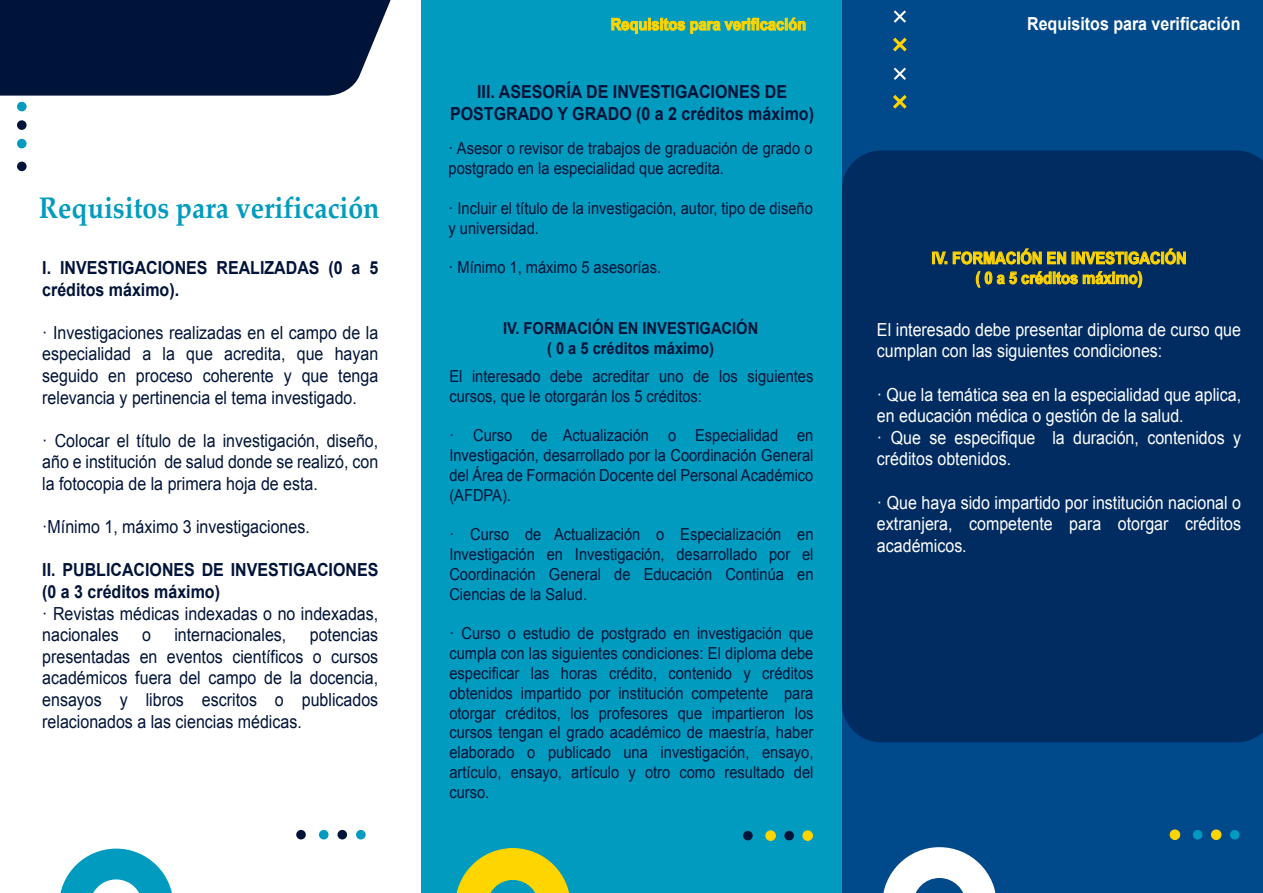
<style>
.page{position:relative;width:1263px;height:893px;background:#fff}
.page>*{position:absolute;margin:0;border:0;box-sizing:border-box;transform-origin:0 0}
.t1{font:700 30px "Palatino";color:#009bbf;scale:.89 1}
.t2{font:18px/21.6px "Arial";color:#001338;text-align:justify;scale:.89 1}
.t3{font:18px/21.6px "Arial";color:#fff;scale:.89 1}
.t4{font:700 18px/21.6px "Arial";color:#001338;scale:.89 1}
.t5{font:700 18px "Arial";color:#fff;scale:.89 1}
.t6{font:16.5px/19.8px "Arial";color:#001338;scale:.89 1}
.t7{font:700 16.5px/19.8px "Arial";color:#ffd500;text-align:center;scale:.89 1}
.t8{font:700 16.5px/19.8px "Arial";color:#001338;text-align:center;scale:.89 1}
</style>
<div class="page">
<div style="left:421px;top:0;width:421px;height:893px;background:#009bbf"></div>
<div style="left:842px;top:0;width:421px;height:893px;background:#00498a"></div>
<div style="left:842px;top:151px;width:421px;height:591px;background:#002c61"></div>
<div style="left:356px;top:830px;width:10px;height:9px;background:#009bbf;border-radius:50%"></div>
<div style="left:337px;top:830px;width:10px;height:9px;background:#001338;border-radius:50%"></div>
<div style="left:319px;top:830px;width:9px;height:9px;background:#009bbf;border-radius:50%"></div>
<div style="left:296px;top:830px;width:10px;height:9px;background:#001338;border-radius:50%"></div>
<div style="left:1230px;top:830px;width:9px;height:9px;background:#009bbf;border-radius:50%"></div>
<div style="left:1211px;top:830px;width:10px;height:9px;background:#ffd500;border-radius:50%"></div>
<div style="left:1211px;top:830px;width:10px;height:10px;border:1px solid #ffd500;border-radius:50%"></div>
<div style="left:1193px;top:830px;width:9px;height:9px;background:#009bbf;border-radius:50%"></div>
<div style="left:1170px;top:830px;width:10px;height:9px;background:#ffd500;border-radius:50%"></div>
<div style="left:1170px;top:830px;width:10px;height:10px;border:1px solid #ffd500;border-radius:50%"></div>
<svg style="left:893px;top:95px;width:13px;height:13px"></svg>
<svg style="left:894px;top:68px;width:12px;height:12px"></svg>
<svg style="left:893px;top:38px;width:13px;height:13px"></svg>
<svg style="left:894px;top:10px;width:12px;height:13px"></svg>
<svg style="left:456px;top:848px;width:113px;height:45px"></svg>
<svg style="left:60px;top:849px;width:112px;height:44px"></svg>
<div style="left:803px;top:831px;width:9px;height:9px;background:#ffd500;border-radius:50%"></div>
<div style="left:803px;top:831px;width:10px;height:10px;border:1px solid #ffd500;border-radius:50%"></div>
<div style="left:784px;top:831px;width:10px;height:9px;background:#001338;border-radius:50%"></div>
<div style="left:766px;top:831px;width:9px;height:9px;background:#ffd500;border-radius:50%"></div>
<div style="left:766px;top:831px;width:10px;height:10px;border:1px solid #ffd500;border-radius:50%"></div>
<div style="left:743px;top:831px;width:10px;height:9px;background:#001338;border-radius:50%"></div>
<svg style="left:883px;top:847px;width:113px;height:46px"></svg>
<div style="left:0;top:0;width:391px;height:96px;background:#001338"></div>
<svg style="left:932px;top:252px;width:15px;height:12px"></svg>
<svg style="left:953px;top:249px;width:113px;height:15px;background:#5e6a3c"></svg>
<svg style="left:1072px;top:249px;width:114px;height:15px;background:#5f6a3c"></svg>
<svg style="left:976px;top:271px;width:166px;height:17px;background:#4d5e43"></svg>
<svg style="left:611px;top:18px;width:195px;height:16px"></svg>
<div style="left:17px;top:102px;width:10px;height:9px;background:#009bbf;border-radius:50%"></div>
<div style="left:17px;top:120px;width:10px;height:10px;background:#001338;border-radius:50%"></div>
<div style="left:17px;top:139px;width:10px;height:9px;background:#009bbf;border-radius:50%"></div>
<div style="left:17px;top:162px;width:10px;height:9px;background:#001338;border-radius:50%"></div>
<h1 class="t1" style="left:39px;top:182px;width:384px">Requisitos para verificación</h1>
<p class="t4" style="left:42px;top:257px;width:379px">I. INVESTIGACIONES REALIZADAS (0 a 5 créditos máximo).</p>
<p class="t2" style="left:42px;top:322px;width:379px">· Investigaciones realizadas en el campo de la especialidad a la que acredita, que hayan seguido en proceso coherente y que tenga relevancia y pertinencia el tema investigado.</p>
<p class="t2" style="left:42px;top:430px;width:379px">· Colocar el título de la investigación, diseño, año e institución de salud donde se realizó, con la fotocopia de la primera hoja de esta.</p>
<p class="t2" style="left:42px;top:516px;width:302px">·Mínimo 1, máximo 3 investigaciones.</p>
<p class="t4" style="left:42px;top:560px;width:379px">II. PUBLICACIONES DE INVESTIGACIONES (0 a 3 créditos máximo)</p>
<p class="t2" style="left:42px;top:603px;width:379px">· Revistas médicas indexadas o no indexadas, nacionales</p>
<p class="t2" style="left:42px;top:624px;width:379px;text-indent:267px">potencias presentadas en eventos científicos o cursos académicos fuera del campo de la docencia, ensayos y libros escritos o publicados relacionados a las ciencias médicas.</p>
<p class="t2" style="left:142px;top:624px;width:11px">o</p>
<p class="t2" style="left:174px;top:624px;width:127px">internacionales,</p>
<p class="t7" style="left:611px;top:15px;width:221px">Requisitos para verificación</p>
<p class="t5" style="left:1027px;top:12px;width:241px">Requisitos para verificación</p>
<p class="t4" style="left:450px;top:81px;width:410px;text-align:center">lII. ASESORÍA DE INVESTIGACIONES DE<br>POSTGRADO Y GRADO (0 a 2 créditos máximo)</p>
<p class="t6" style="left:449px;top:139px;width:411px">· Asesor o revisor de trabajos de graduación de grado o postgrado en la especialidad que acredita.</p>
<p class="t6" style="left:449px;top:198px;width:411px">· Incluir el título de la investigación, autor, tipo de diseño y universidad.</p>
<p class="t6" style="left:449px;top:258px;width:240px">· Mínimo 1, máximo 5 asesorías.</p>
<p class="t8" style="left:503px;top:319px;width:288px">IV. FORMACIÓN EN INVESTIGACIÓN ( 0 a 5 créditos máximo)</p>
<p class="t6" style="left:449px;top:366px;width:411px">El interesado debe acreditar uno de los siguientes cursos, que le otorgarán los 5 créditos:</p>
<p class="t6" style="left:449px;top:426px;width:411px;text-align:justify">· Curso de Actualización o Especialidad en Investigación, desarrollado por la Coordinación General del Área de Formación Docente del Personal Académico (AFDPA).</p>
<p class="t6" style="left:449px;top:525px;width:411px;text-align:justify">· Curso de Actualización o Especialización en Investigación en Investigación, desarrollado por el Coordinación General de Educación Continúa en Ciencias de la Salud.</p>
<p class="t6" style="left:449px;top:624px;width:411px;text-align:justify">· Curso o estudio de postgrado en investigación que cumpla con las siguientes condiciones: El diploma debe especificar las horas crédito, contenido y créditos obtenidos impartido por institución competente para otorgar créditos, los profesores que impartieron los cursos tengan el grado académico de maestría, haber elaborado o publicado una investigación, ensayo, artículo, ensayo, artículo y otro como resultado del curso.</p>
<p class="t7" style="left:931px;top:249px;width:288px">IV. FORMACIÓN EN INVESTIGACIÓN ( 0 a 5 créditos máximo)</p>
<p class="t3" style="left:877px;top:319px;width:411px">El interesado debe presentar diploma de curso que cumplan con las siguientes condiciones:</p>
<p class="t3" style="left:877px;top:384px;width:411px">· Que la temática sea en la especialidad que aplica, en educación médica o gestión de la salud.<br>· Que se especifique la duración, contenidos y créditos obtenidos.</p>
<p class="t3" style="left:877px;top:492px;width:411px;text-align:justify">· Que haya sido impartido por institución nacional o extranjera, competente para otorgar créditos académicos.</p>
</div>
